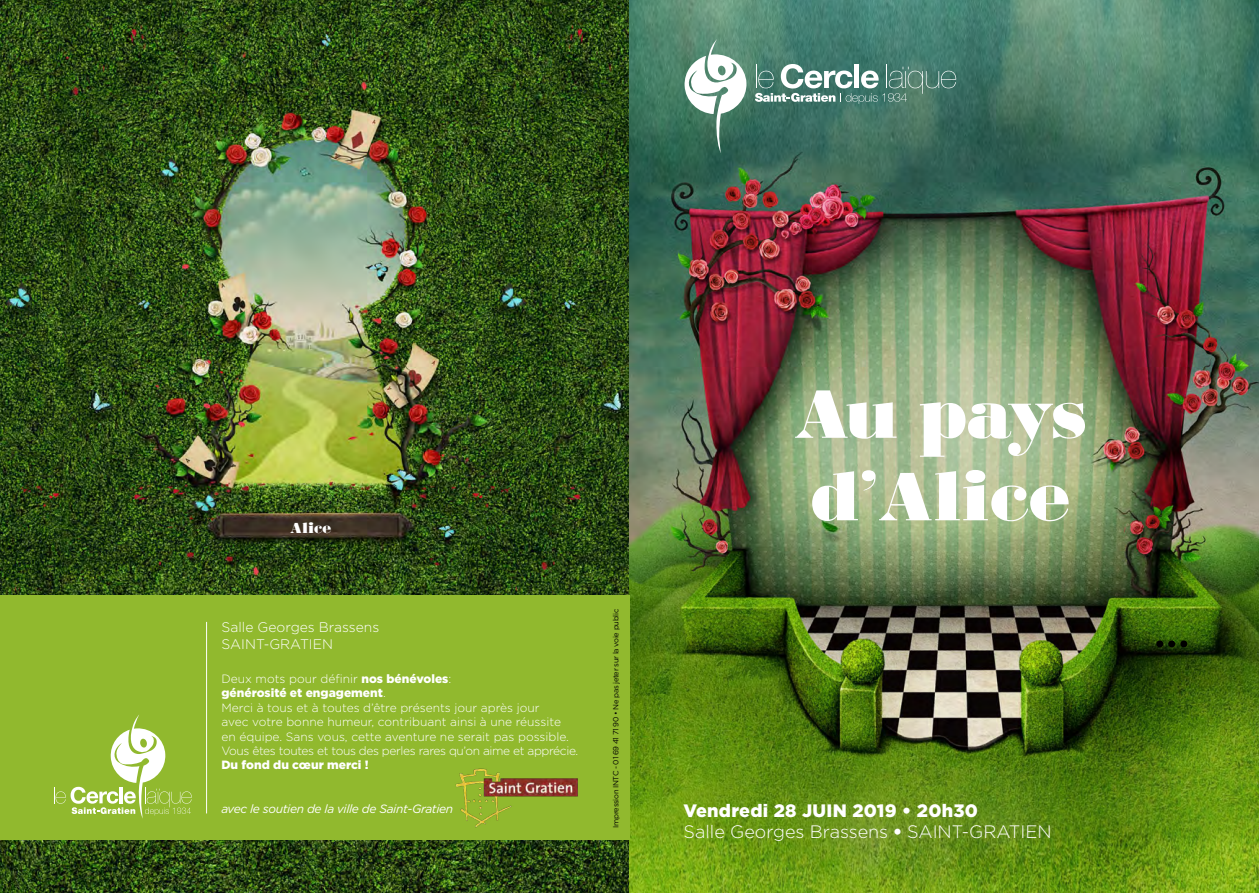
<style>
.page{position:relative;width:1259px;height:893px;background:#fff}
.page>*{position:absolute;margin:0;border:0;box-sizing:border-box;transform-origin:0 0}
.t1{font:70.5px "Bodoni Ultra FLF";color:#fff}
.t2{font:300 18px/21.6px "Gotham";color:#fff}
.t3{font:15px "Bodoni Ultra FLF";color:#fff}
.t4{font:300 13.8px/16.6px "Gotham";color:#fff}
.t5{font:300 12px/14.4px "Gotham";color:#fff}
.t6{font:italic 12px "Gotham";letter-spacing:-.03em;color:#fff}
.t7{font:900 12px "Gotham";color:#fff}
.t8{font:7.5px "Gotham";letter-spacing:-.04em;color:#000}
.s1{font-weight:900}
</style>
<div class="page">
<img style="left:0;top:0;width:1259px;height:893px">
<svg style="left:684px;top:39px;width:63px;height:114px"></svg>
<svg style="left:755px;top:64px;width:201px;height:40px;background:#6a9489"></svg>
<div style="left:1156px;top:640px;width:7px;height:7px;background:#000;border-radius:50%"></div>
<div style="left:1168px;top:640px;width:7px;height:7px;background:#000;border-radius:50%"></div>
<div style="left:1180px;top:640px;width:7px;height:7px;background:#000;border-radius:50%"></div>
<div style="left:0;top:595px;width:629px;height:245px;background:#91b92e"></div>
<svg style="left:54px;top:715px;width:138px;height:103px"></svg>
<img style="left:455px;top:768px;width:123px;height:60px">
<hr style="left:206px;top:622px;width:1px;height:191px;background:#fff">
<p class="t3" style="left:290px;top:520px;width:42px">Alice</p>
<p class="t4" style="left:222px;top:618px;width:159px">Salle Georges Brassens<br>SAINT-GRATIEN</p>
<p class="t5" style="left:221px;top:671px;width:358px">Deux mots pour définir <span class="s1">nos bénévoles</span>:<br><span class="s1">générosité et engagement</span>.<br>Merci à tous et à toutes d’être présents jour après jour<br>avec votre bonne humeur, contribuant ainsi à une réussite en équipe. Sans vous, cette aventure ne serait pas possible.<br>Vous êtes toutes et tous des perles rares qu’on aime et apprécie.</p>
<p class="t7" style="left:221px;top:757px;width:149px">Du fond du cœur merci !</p>
<p class="t6" style="left:221px;top:801px;width:233px">avec le soutien de la ville de Saint-Gratien</p>
<p class="t8" style="left:611px;top:827px;width:220px;rotate:-90deg">Impression INTC - 01 69 41 71 90 • Ne pas jeter sur la voie public</p>
<h1 class="t1" style="left:794px;top:374px;width:293px">Au pays</h1>
<h1 class="t1" style="left:810px;top:457px;width:260px">d’Alice</h1>
<h2 class="t2" style="left:683px;top:799px;width:370px"><span class="s1">Vendredi 28 JUIN 2019 • 20h30<br></span>Salle Georges Brassens <span class="s1">•</span> SAINT-GRATIEN</h2>
</div>
